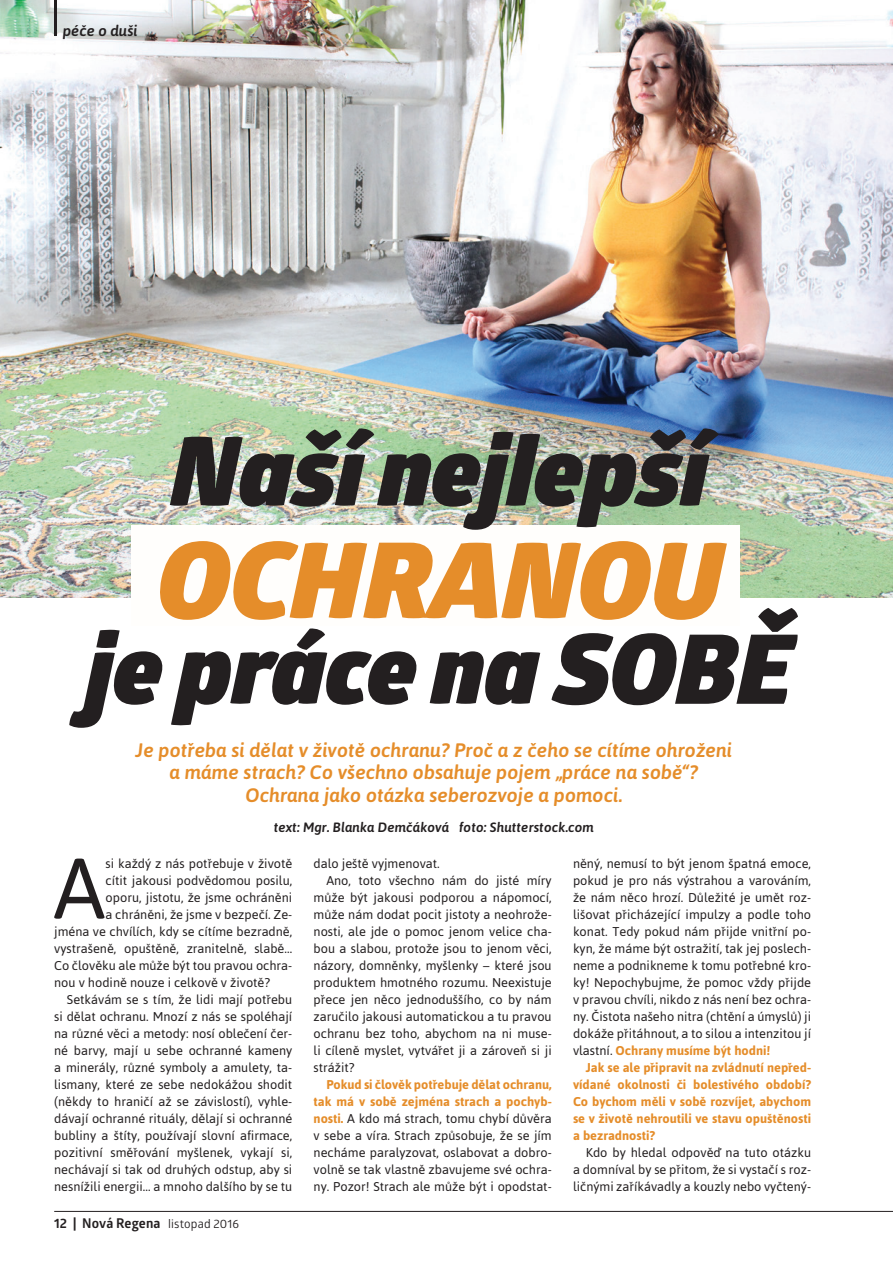
<style>
.page{position:relative;width:893px;height:1263px;background:#fff}
.page>*{position:absolute;margin:0;border:0;box-sizing:border-box;transform-origin:0 0}
.t1{font:italic 900 105px "Glober";color:#e58d2a}
.t2{font:italic 900 96px "Glober";color:#231f20}
.t3{font:85.5px "Asap";color:#231f20}
.t4{font:italic 500 19.5px/22.5px "Asap";color:#e58d2a;text-align:center}
.t5{font:italic 500 15px "Asap";color:#231f20}
.t6{font:italic 500 13.5px "Asap";letter-spacing:.005em;color:#231f20}
.t7{font:700 13.5px "Glober";letter-spacing:.005em;color:#231f20}
.t8{font:12.75px/17px "Asap";color:#231f20;text-align:justify}
.t9{font:700 12.75px/17px "Asap";color:#e58d2a;text-align:justify}
.s1{font-weight:400;font-size:12px}
.s2{font-weight:700;color:#e58d2a}
</style>
<div class="page">
<img style="left:0;top:0;width:893px;height:597px">
<div style="left:131px;top:525px;width:609px;height:100px;background:#fffefc"></div>
<hr style="left:54px;top:1211px;width:839px;height:1px;background:#231f20">
<hr style="left:54px;top:0;width:3px;height:36px;background:#231f20">
<p class="t5" style="left:63px;top:21px;width:76px">péče o duši</p>
<h2 class="t2" style="left:171px;top:398px;width:539px">Naší nejlepší</h2>
<h1 class="t1" style="left:157px;top:500px;width:566px">ochranou</h1>
<h2 class="t2" style="left:87px;top:596px;width:707px">je práce na SOBĚ</h2>
<h3 class="t4" style="left:136px;top:738px;width:598px">Je potřeba si dělat v životě ochranu? Proč a z čeho se cítíme ohroženi a máme strach? Co všechno obsahuje pojem „práce na sobě“?<br>Ochrana jako otázka seberozvoje a pomoci.</h3>
<p class="t6" style="left:274px;top:818px;width:322px">text: Mgr. Blanka Demčáková foto: Shutterstock.com</p>
<h3 class="t3" style="left:53px;top:832px;width:54px">A</h3>
<p class="t8" style="left:106px;top:854px;width:188px">si každý z nás potřebuje v životě</p>
<p class="t8" style="left:106px;top:871px;width:188px">cítit jakousi podvědomou posilu,</p>
<p class="t8" style="left:106px;top:888px;width:188px">oporu, jistotu, že jsme ochráněni</p>
<p class="t8" style="left:106px;top:905px;width:188px">a chráněni, že jsme v bezpečí. Ze-</p>
<p class="t8" style="left:54px;top:922px;width:240px">jména ve chvílích, kdy se cítíme bezradně,</p>
<p class="t8" style="left:54px;top:939px;width:240px">vystrašeně, opuštěně, zranitelně, slabě…</p>
<p class="t8" style="left:54px;top:956px;width:240px">Co člověku ale může být tou pravou ochra-</p>
<p class="t8" style="left:54px;top:973px;width:217px">nou v hodině nouze i celkově v životě?</p>
<p class="t8" style="left:67px;top:990px;width:227px">Setkávám se s tím, že lidi mají potřebu</p>
<p class="t8" style="left:54px;top:1007px;width:240px">si dělat ochranu. Mnozí z nás se spoléhají</p>
<p class="t8" style="left:54px;top:1024px;width:240px">na různé věci a metody: nosí oblečení čer-</p>
<p class="t8" style="left:54px;top:1041px;width:240px">né barvy, mají u sebe ochranné kameny</p>
<p class="t8" style="left:54px;top:1058px;width:240px">a minerály, různé symboly a amulety, ta-</p>
<p class="t8" style="left:54px;top:1075px;width:240px">lismany, které ze sebe nedokážou shodit</p>
<p class="t8" style="left:54px;top:1092px;width:240px">(někdy to hraničí až se závislostí), vyhle-</p>
<p class="t8" style="left:54px;top:1109px;width:240px">dávají ochranné rituály, dělají si ochranné</p>
<p class="t8" style="left:54px;top:1126px;width:240px">bubliny a štíty, používají slovní afirmace,</p>
<p class="t8" style="left:54px;top:1143px;width:240px">pozitivní směřování myšlenek, vykají si,</p>
<p class="t8" style="left:54px;top:1160px;width:240px">nechávají si tak od druhých odstup, aby si</p>
<p class="t8" style="left:54px;top:1177px;width:240px">nesnížili energii… a mnoho dalšího by se tu</p>
<p class="t7" style="left:54px;top:1214px;width:186px">12 | Nová Regena <span class="s1">listopad 2016</span></p>
<p class="t8" style="left:314px;top:854px;width:128px">dalo ještě vyjmenovat.</p>
<p class="t8" style="left:326px;top:871px;width:227px">Ano, toto všechno nám do jisté míry</p>
<p class="t8" style="left:314px;top:888px;width:240px">může být jakousi podporou a nápomocí,</p>
<p class="t8" style="left:314px;top:905px;width:240px">může nám dodat pocit jistoty a neohrože-</p>
<p class="t8" style="left:314px;top:922px;width:240px">nosti, ale jde o pomoc jenom velice cha-</p>
<p class="t8" style="left:314px;top:939px;width:240px">bou a slabou, protože jsou to jenom věci,</p>
<p class="t8" style="left:314px;top:956px;width:240px">názory, domněnky, myšlenky – které jsou</p>
<p class="t8" style="left:314px;top:973px;width:240px">produktem hmotného rozumu. Neexistuje</p>
<p class="t8" style="left:314px;top:990px;width:240px">přece jen něco jednoduššího, co by nám</p>
<p class="t8" style="left:314px;top:1007px;width:240px">zaručilo jakousi automatickou a tu pravou</p>
<p class="t8" style="left:314px;top:1024px;width:240px">ochranu bez toho, abychom na ni muse-</p>
<p class="t8" style="left:314px;top:1041px;width:240px">li cíleně myslet, vytvářet ji a zároveň si ji</p>
<p class="t8" style="left:314px;top:1058px;width:42px">strážit?</p>
<p class="t8" style="left:314px;top:1075px;width:240px;text-indent:13px"><span class="s2">Pokud si člověk potřebuje dělat ochranu, tak má v sobě zejména strach a pochyb&shy;nosti.</span> A kdo má strach, tomu chybí důvěra v sebe a víra. Strach způsobuje, že se jím necháme paralyzovat, oslabovat a dobro&shy;volně se tak vlastně zbavujeme své ochra&shy;ny. Pozor! Strach ale může být i opodstat-</p>
<p class="t8" style="left:573px;top:854px;width:240px">něný, nemusí to být jenom špatná emoce, pokud je pro nás výstrahou a varováním, že nám něco hrozí. Důležité je umět roz&shy;lišovat přicházející impulzy a podle toho konat. Tedy pokud nám přijde vnitřní po&shy;kyn, že máme být ostražití, tak jej poslech&shy;neme a podnikneme k tomu potřebné kro&shy;ky! Nepochybujme, že pomoc vždy přijde v pravou chvíli, nikdo z nás není bez ochra&shy;ny. Čistota našeho nitra (chtění a úmyslů) ji dokáže přitáhnout, a to silou a intenzitou jí vlastní. <span class="s2">Ochrany musíme být hodni!</span></p>
<p class="t9" style="left:573px;top:1058px;width:240px;text-indent:13px">Jak se ale připravit na zvládnutí nepřed&shy;vídané okolnosti či bolestivého období?<br>Co bychom měli v sobě rozvíjet, abychom se v životě nehroutili ve stavu opuštěnosti a bezradnosti?</p>
<p class="t8" style="left:573px;top:1143px;width:240px;text-indent:13px">Kdo by hledal odpověď na tuto otázku a domníval by se přitom, že si vystačí s roz&shy;ličnými zaříkávadly a kouzly nebo vyčtený-</p>
</div>
